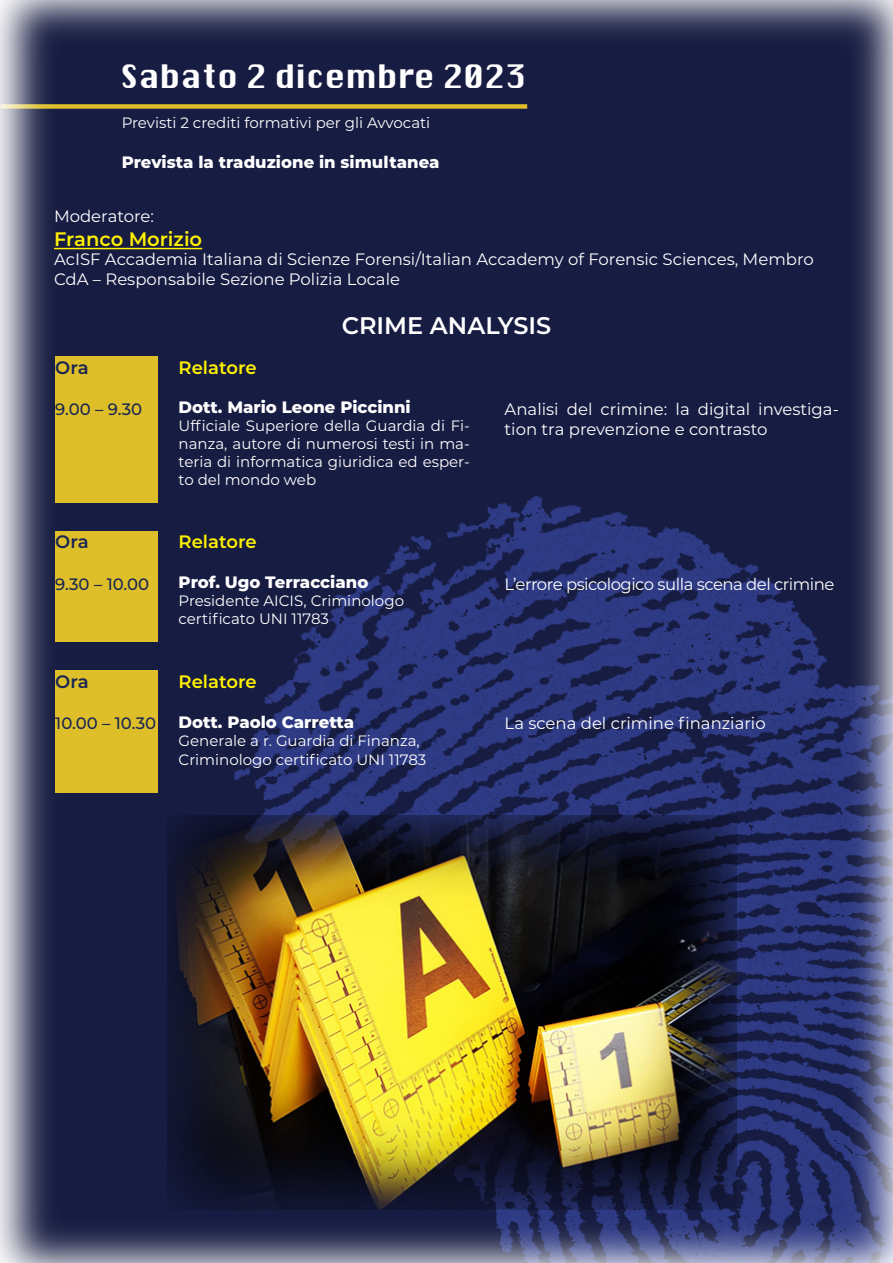
<style>
.page{position:relative;width:893px;height:1263px;background:#fff}
.page>*{position:absolute;margin:0;border:0;box-sizing:border-box;transform-origin:0 0}
.t1{font:31.5px "Krungthep";color:#fff}
.t2{font:600 24px "Montserrat";color:#fff}
.t3{font:600 19.5px "Montserrat";color:#fff101}
.corpo{font:600 18px "Montserrat";color:#fff101}
.t4{font:600 18px "Montserrat";letter-spacing:-.005em;color:#192552}
.corpo-2{font:16.5px/19.8px "Montserrat";color:#fff}
.corpo-3{font:800 16.5px "Montserrat";color:#fff}
.corpo-4{font:16.5px "Montserrat";letter-spacing:-.03em;color:#fff}
.t5{font:500 16.5px "Montserrat";color:#192552}
.corpo-5{font:15px/18px "Montserrat";color:#fff;text-align:justify}
.organizzazione_tempo{font:15px "Montserrat";color:#fff}
</style>
<div class="page">
<img style="left:0;top:0;width:893px;height:1263px">
<hr style="left:54px;top:248px;width:148px;height:1px;background:#fff101">
<div style="left:55px;top:531px;width:102px;height:111px;background:#debf2a"></div>
<div style="left:55px;top:670px;width:102px;height:123px;background:#debf2a"></div>
<div style="left:1px;top:104px;width:526px;height:5px;background:#debf2a"></div>
<div style="left:55px;top:356px;width:102px;height:147px;background:#debf2a"></div>
<img style="left:168px;top:815px;width:568px;height:394px">
<p class="t1" style="left:120px;top:59px;width:408px">Sabato 2 dicembre 2023</p>
<p class="organizzazione_tempo" style="left:122px;top:112px;width:310px">Previsti 2 crediti formativi per gli Avvocati</p>
<p class="corpo-3" style="left:122px;top:150px;width:319px">Prevista la traduzione in simultanea</p>
<p class="corpo-2" style="left:54px;top:206px;width:102px">Moderatore:</p>
<p class="t3" style="left:54px;top:225px;width:150px">Franco Morizio</p>
<p class="corpo-2" style="left:54px;top:249px;width:761px">AcISF Accademia Italiana di Scienze Forensi/Italian Accademy of Forensic Sciences, Membro<br>CdA – Responsabile Sezione Polizia Locale</p>
<p class="t2" style="left:342px;top:308px;width:211px">CRIME ANALYSIS</p>
<p class="t4" style="left:55px;top:355px;width:35px">Ora</p>
<p class="t5" style="left:55px;top:398px;width:89px">9.00 – 9.30</p>
<p class="corpo" style="left:179px;top:355px;width:79px">Relatore</p>
<p class="corpo-3" style="left:179px;top:395px;width:234px">Dott. Mario Leone Piccinni</p>
<p class="corpo-5" style="left:179px;top:417px;width:293px">Ufficiale Superiore della Guardia di Fi&shy;nanza, autore di numerosi testi in ma&shy;teria di informatica giuridica ed esper&shy;to del mondo web</p>
<p class="t4" style="left:55px;top:529px;width:35px">Ora</p>
<p class="t5" style="left:55px;top:572px;width:95px">9.30 – 10.00</p>
<p class="corpo" style="left:179px;top:529px;width:79px">Relatore</p>
<p class="corpo-3" style="left:179px;top:570px;width:191px">Prof. Ugo Terracciano</p>
<p class="corpo-5" style="left:179px;top:591px;width:227px">Presidente AICIS, Criminologo</p>
<p class="corpo-5" style="left:179px;top:609px;width:152px">certificato UNI 11783</p>
<p class="t4" style="left:55px;top:669px;width:35px">Ora</p>
<p class="t5" style="left:55px;top:712px;width:102px">10.00 – 10.30</p>
<p class="corpo" style="left:179px;top:669px;width:79px">Relatore</p>
<p class="corpo-3" style="left:179px;top:710px;width:177px">Dott. Paolo Carretta</p>
<p class="corpo-5" style="left:179px;top:731px;width:243px">Generale a r. Guardia di Finanza,</p>
<p class="corpo-5" style="left:179px;top:750px;width:249px">Criminologo certificato UNI 11783</p>
<p class="corpo-2" style="left:505px;top:399px;width:336px">Analisi del crimine: la digital investiga&shy;tion tra prevenzione e contrasto</p>
<p class="corpo-4" style="left:505px;top:573px;width:331px">L’errore psicologico sulla scena del crimine</p>
<p class="corpo-2" style="left:505px;top:713px;width:263px">La scena del crimine finanziario</p>
</div>
